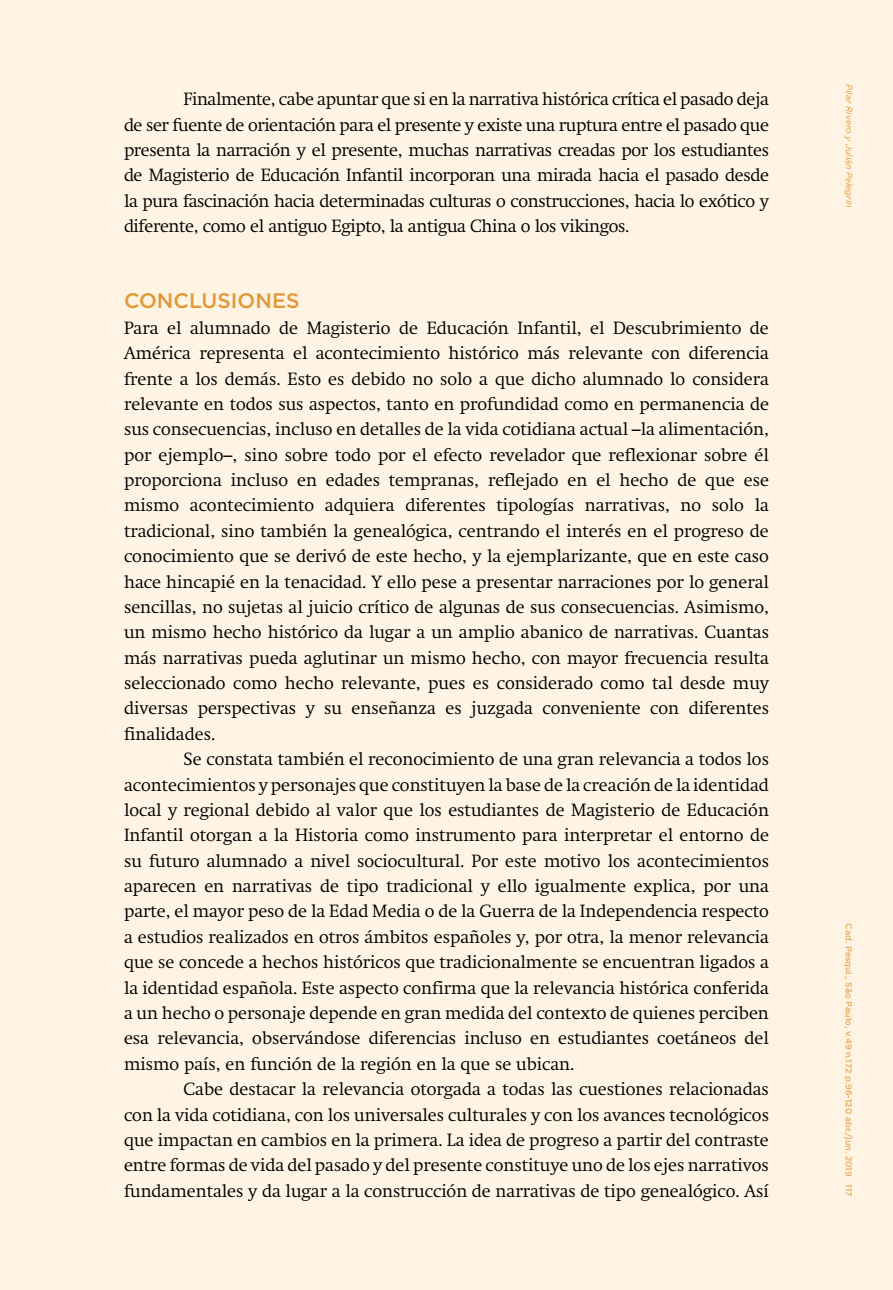
<style>
.page{position:relative;width:893px;height:1290px;background:#fff3e3}
.page>*{position:absolute;margin:0;border:0;box-sizing:border-box;transform-origin:0 0}
.t1{font:500 21px "Gotham HTF";color:#e1a13e}
.t2{font:300 17.5px/25.4px "Swift";color:#000;text-align:justify}
.t3{font:500 8.75px "Gotham HTF";color:#e7b465}
.t4{font:italic 8.75px "Gotham HTF";color:#e1a13e}
</style>
<div class="page">
<p class="t2" style="left:124px;top:87px;width:646px;text-indent:60px">Finalmente, cabe apuntar que si en la narrativa histórica crítica el pasado deja de ser fuente de orientación para el presente y existe una ruptura entre el pasado que presenta la narración y el presente, muchas narrativas creadas por los estudiantes de Magisterio de Educación Infantil incorporan una mirada hacia el pasado desde la pura fascinación hacia determinadas culturas o construcciones, hacia lo exótico y diferente, como el antiguo Egipto, la antigua China o los vikingos.</p>
<p class="t1" style="left:124px;top:289px;width:177px">CONCLUSIONES</p>
<p class="t2" style="left:124px;top:315px;width:646px">Para el alumnado de Magisterio de Educación Infantil, el Descubrimiento de América representa el acontecimiento histórico más relevante con diferencia frente a los demás. Esto es debido no solo a que dicho alumnado lo considera relevante en todos sus aspectos, tanto en profundidad como en permanencia de sus consecuencias, incluso en detalles de la vida cotidiana actual –la alimentación, por ejemplo–, sino sobre todo por el efecto revelador que reflexionar sobre él proporciona incluso en edades tempranas, reflejado en el hecho de que ese mismo acontecimiento adquiera diferentes tipologías narrativas, no solo la tradicional, sino también la genealógica, centrando el interés en el progreso de conocimiento que se derivó de este hecho, y la ejemplarizante, que en este caso hace hincapié en la tenacidad. Y ello pese a presentar narraciones por lo general sencillas, no sujetas al juicio crítico de algunas de sus consecuencias. Asimismo, un mismo hecho histórico da lugar a un amplio abanico de narrativas. Cuantas más narrativas pueda aglutinar un mismo hecho, con mayor frecuencia resulta seleccionado como hecho relevante, pues es considerado como tal desde muy diversas perspectivas y su enseñanza es juzgada conveniente con diferentes finalidades.</p>
<p class="t2" style="left:124px;top:746px;width:646px;text-indent:60px">Se constata también el reconocimiento de una gran relevancia a todos los acontecimientos y personajes que constituyen la base de la creación de la identidad local y regional debido al valor que los estudiantes de Magisterio de Educación Infantil otorgan a la Historia como instrumento para interpretar el entorno de su futuro alumnado a nivel sociocultural. Por este motivo los acontecimientos aparecen en narrativas de tipo tradicional y ello igualmente explica, por una parte, el mayor peso de la Edad Media o de la Guerra de la Independencia respecto a estudios realizados en otros ámbitos españoles y, por otra, la menor relevancia que se concede a hechos históricos que tradicionalmente se encuentran ligados a la identidad española. Este aspecto confirma que la relevancia histórica conferida a un hecho o personaje depende en gran medida del contexto de quienes perciben esa relevancia, observándose diferencias incluso en estudiantes coetáneos del mismo país, en función de la región en la que se ubican.</p>
<p class="t2" style="left:124px;top:1076px;width:646px;text-indent:60px">Cabe destacar la relevancia otorgada a todas las cuestiones relacionadas con la vida cotidiana, con los universales culturales y con los avances tecnológicos que impactan en cambios en la primera. La idea de progreso a partir del contraste entre formas de vida del pasado y del presente constituye uno de los ejes narrativos fundamentales y da lugar a la construcción de narrativas de tipo genealógico. Así</p>
<p class="t4" style="left:854px;top:84px;width:124px;rotate:90deg">Pilar Rivero y Julián Pelegrín</p>
<p class="t3" style="left:854px;top:923px;width:275px;rotate:90deg">Cad. Pesqui., São Paulo, v.49 n.172 p.96-120 abr./jun. 2019 117</p>
</div>
